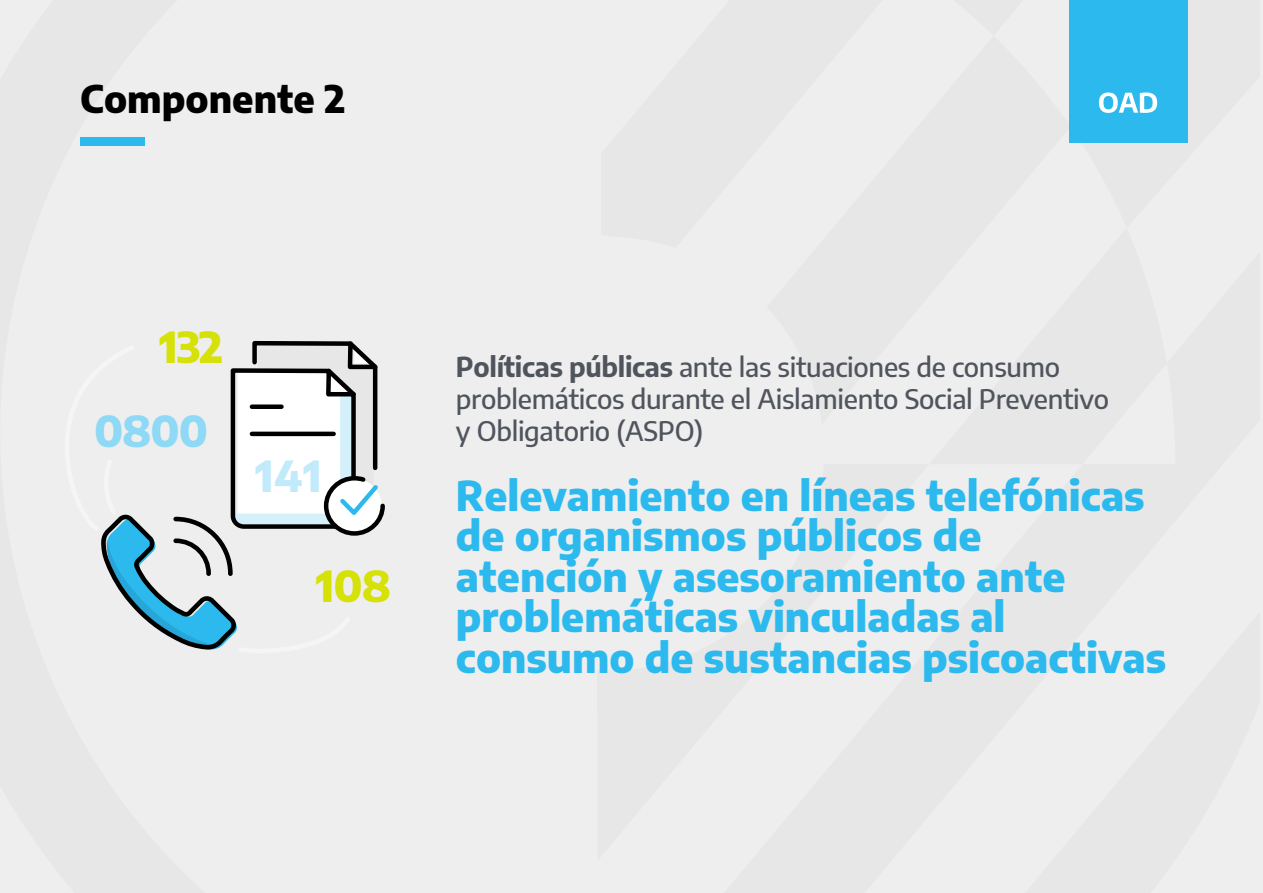
<style>
.page{position:relative;width:1263px;height:893px;background:#fff}
.page>*{position:absolute;margin:0;border:0;box-sizing:border-box;transform-origin:0 0}
.t1{font:800 42px "Encode Sans";letter-spacing:-.025em;color:#d5e107}
.t2{font:800 42px "Encode Sans";color:#8dd9f6}
.t3{font:800 42px "Encode Sans";color:#c1eafa}
.t4{font:800 40.5px/40.5px "Encode Sans";color:#2cb9ee}
.t5{font:800 37.5px "Encode Sans";color:#000}
.t6{font:500 27px/32.4px "Encode Sans";letter-spacing:-.01em;color:#50545d}
.s1{font-weight:700}
</style>
<div class="page">
<div style="left:0;top:0;width:1259px;height:893px;background:#eee"></div>
<div style="left:80px;top:137px;width:65px;height:9px;background:#2cb9ee"></div>
<div style="left:1068px;top:0;width:119px;height:143px;background:#2cb9ee"></div>
<svg style="left:1099px;top:92px;width:58px;height:21px"></svg>
<svg style="left:65px;top:337px;width:322px;height:316px"></svg>
<p class="t5" style="left:80px;top:69px;width:266px">Componente 2</p>
<p class="t1" style="left:159px;top:315px;width:65px">132</p>
<p class="t2" style="left:94px;top:398px;width:116px">0800</p>
<p class="t3" style="left:255px;top:443px;width:68px">141</p>
<p class="t1" style="left:316px;top:554px;width:77px">108</p>
<p class="t6" style="left:456px;top:349px;width:655px"><span class="s1">Políticas públicas</span> ante las situaciones de consumo problemáticos durante el Aislamiento Social Preventivo y Obligatorio (ASPO)</p>
<p class="t4" style="left:456px;top:472px;width:712px">Relevamiento en líneas telefónicas de organismos públicos de<br>atención y asesoramiento ante problemáticas vinculadas al consumo de sustancias psicoactivas</p>
</div>
